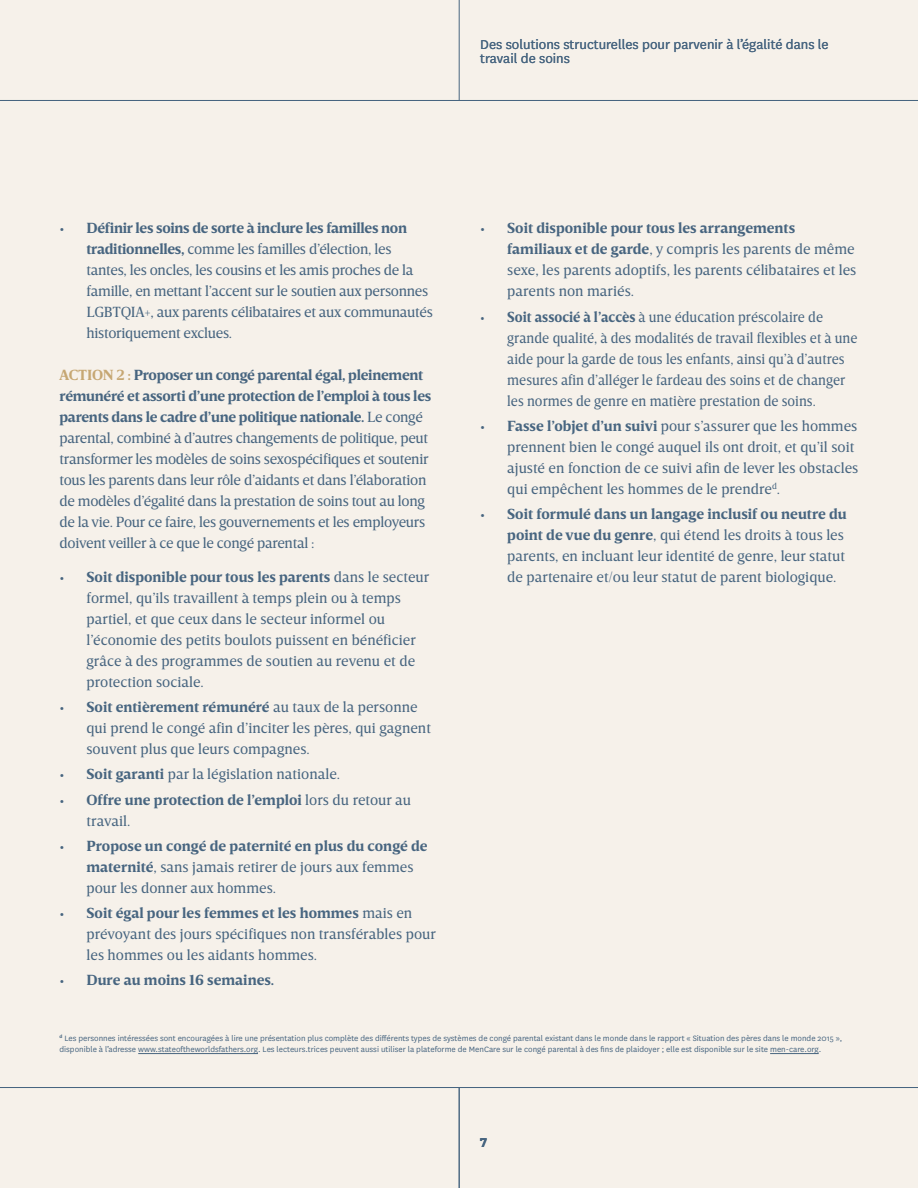
<style>
.page{position:relative;width:918px;height:1188px;background:#f6f1ea}
.page>*{position:absolute;margin:0;border:0;box-sizing:border-box;transform-origin:0 0}
.t1{font:15px/21px "Breve Text";color:#476580}
.t2{font:15px/21px "Breve Text";letter-spacing:-.02em;color:#476580}
.t3{font:15px/21px "Breve Text";color:#476580;scale:.94 1}
.t4{font:700 15px/21px "Breve Text";color:#476580}
.t5{font:15px/13.5px "National";color:#476580}
.t6{font:700 15px "National";color:#476580}
.t7{font:9px/10.8px "National";color:#476580}
.s1{font-weight:700}
.s2{font-weight:700;color:#c6a773}
.s3{font-weight:400}
</style>
<div class="page">
<hr style="left:138px;top:1053px;width:120px;height:1px;background:#476580">
<hr style="left:770px;top:1053px;width:49px;height:1px;background:#476580">
<hr style="left:0;top:100px;width:918px;height:1px;background:#476580">
<hr style="left:0;top:1087px;width:918px;height:1px;background:#476580">
<hr style="left:459px;top:0;width:1px;height:101px;background:#476580">
<hr style="left:459px;top:1087px;width:1px;height:101px;background:#476580">
<p class="t5" style="left:480px;top:37px;width:350px">Des solutions structurelles pour parvenir à l’égalité dans le travail de soins</p>
<p class="t2" style="left:87px;top:218px;width:348px;text-indent:-27px"><span class="s1">• Définir les soins de sorte à inclure les familles non traditionnelles,</span> comme les familles d’élection, les tantes, les oncles, les cousins et les amis proches de la famille, en mettant l’accent sur le soutien aux personnes LGBTQIA+, aux parents célibataires et aux communautés historiquement exclues.</p>
<p class="t2" style="left:60px;top:365px;width:373px"><span class="s2">ACTION 2 :</span> <span class="s1">Proposer un congé parental égal, pleinement rémunéré et assorti d’une protection de l’emploi à tous les parents dans le cadre d’une politique nationale.</span> Le congé parental, combiné à d’autres changements de politique, peut transformer les modèles de soins sexospécifiques et soutenir tous les parents dans leur rôle d’aidants et dans l’élaboration de modèles d’égalité dans la prestation de soins tout au long de la vie. Pour ce faire, les gouvernements et les employeurs doivent veiller à ce que le congé parental :</p>
<p class="t1" style="left:87px;top:566px;width:344px;text-indent:-27px"><span class="s1">• Soit disponible pour tous les parents</span> dans le secteur formel, qu’ils travaillent à temps plein ou à temps partiel, et que ceux dans le secteur informel ou l’économie des petits boulots puissent en bénéficier grâce à des programmes de soutien au revenu et de protection sociale.</p>
<p class="t1" style="left:87px;top:697px;width:346px;text-indent:-27px"><span class="s1">• Soit entièrement rémunéré</span> au taux de la personne qui prend le congé afin d’inciter les pères, qui gagnent souvent plus que leurs compagnes.</p>
<p class="t1" style="left:60px;top:764px;width:282px"><span class="s1">• Soit garanti</span> par la législation nationale.</p>
<p class="t4" style="left:87px;top:789px;width:326px;text-indent:-27px">• Offre une protection de l’emploi <span class="s3">lors du retour au travail.</span></p>
<p class="t1" style="left:87px;top:835px;width:343px;text-indent:-27px"><span class="s1">• Propose un congé de paternité en plus du congé de maternité</span>, sans jamais retirer de jours aux femmes pour les donner aux hommes.</p>
<p class="t1" style="left:87px;top:903px;width:351px;text-indent:-27px"><span class="s1">• Soit égal pour les femmes et les hommes</span> mais en prévoyant des jours spécifiques non transférables pour les hommes ou les aidants hommes.</p>
<p class="t4" style="left:60px;top:970px;width:216px">• Dure au moins 16 semaines.</p>
<p class="t1" style="left:507px;top:218px;width:351px;text-indent:-27px"><span class="s1">• Soit disponible pour tous les arrangements familiaux et de garde</span>, y compris les parents de même sexe, les parents adoptifs, les parents célibataires et les parents non mariés.</p>
<p class="t3" style="left:507px;top:306px;width:374px;text-indent:-27px"><span class="s1">• Soit associé à l’accès</span> à une éducation préscolaire de grande qualité, à des modalités de travail flexibles et à une aide pour la garde de tous les enfants, ainsi qu’à d’autres mesures afin d’alléger le fardeau des soins et de changer les normes de genre en matière prestation de soins.</p>
<p class="t1" style="left:507px;top:416px;width:353px;text-indent:-27px"><span class="s1">• Fasse l’objet d’un suivi</span> pour s’assurer que les hommes prennent bien le congé auquel ils ont droit, et qu’il soit ajusté en fonction de ce suivi afin de lever les obstacles qui empêchent les hommes de le prendre<sup>d</sup>.</p>
<p class="t1" style="left:507px;top:504px;width:341px;text-indent:-27px"><span class="s1">• Soit formulé dans un langage inclusif ou neutre du point de vue du genre</span>, qui étend les droits à tous les parents, en incluant leur identité de genre, leur statut de partenaire et/ou leur statut de parent biologique.</p>
<p class="t7" style="left:60px;top:1033px;width:784px"><sup>d</sup> Les personnes intéressées sont encouragées à lire une présentation plus complète des différents types de systèmes de congé parental existant dans le monde dans le rapport « Situation des pères dans le monde 2015 », disponible à l’adresse www.stateoftheworldsfathers.org. Les lecteurs.trices peuvent aussi utiliser la plateforme de MenCare sur le congé parental à des fins de plaidoyer ; elle est disponible sur le site men-care.org.</p>
<p class="t6" style="left:480px;top:1132px;width:9px">7</p>
</div>
